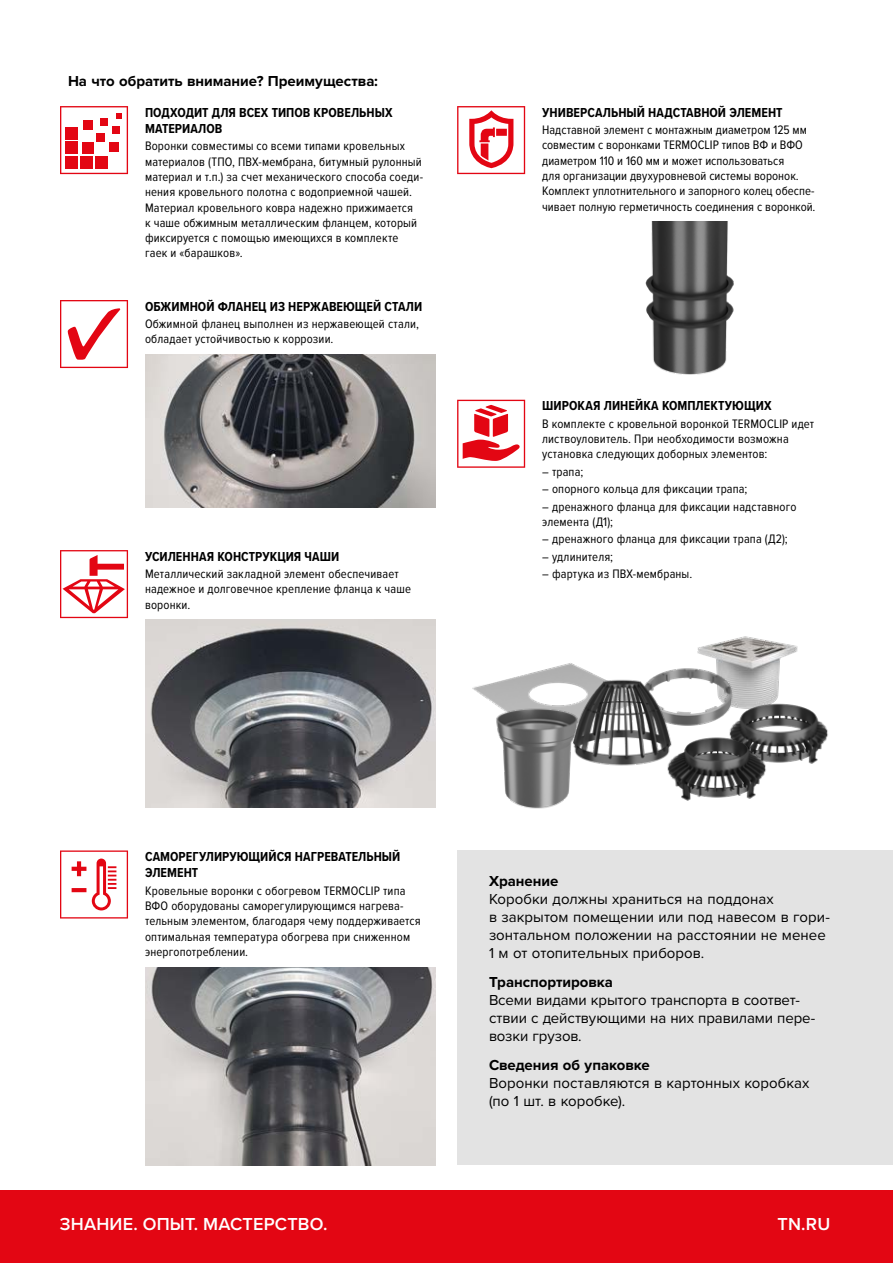
<style>
.page{position:relative;width:893px;height:1263px;background:#fff}
.page>*{position:absolute;margin:0;border:0;box-sizing:border-box;transform-origin:0 0}
.t1{font:600 18px "Proxima Nova";letter-spacing:.01em;color:#fff}
.t2{font:15px/18px "Proxima Nova";color:#000}
.t3{font:700 15px "Proxima Nova";letter-spacing:-.005em;color:#000}
.t4{font:700 13.5px/16.2px "Proxima Nova Cond";letter-spacing:.005em;color:#000}
.t5{font:12.75px/15.3px "Proxima Nova Cond";letter-spacing:.01em;color:#000}
</style>
<div class="page">
<svg style="left:60px;top:106px;width:68px;height:68px"></svg>
<svg style="left:60px;top:300px;width:68px;height:68px"></svg>
<img style="left:145px;top:354px;width:291px;height:153px">
<svg style="left:60px;top:550px;width:68px;height:68px"></svg>
<img style="left:145px;top:620px;width:291px;height:188px">
<svg style="left:60px;top:850px;width:68px;height:68px"></svg>
<img style="left:145px;top:967px;width:291px;height:198px">
<svg style="left:457px;top:106px;width:68px;height:68px"></svg>
<img style="left:645px;top:222px;width:89px;height:153px">
<svg style="left:457px;top:400px;width:68px;height:68px"></svg>
<div style="left:457px;top:850px;width:436px;height:315px;background:#e3e3e3"></div>
<div style="left:0;top:1191px;width:893px;height:72px;background:#e30613"></div>
<img style="left:472px;top:663px;width:111px;height:40px">
<img style="left:698px;top:636px;width:100px;height:44px">
<img style="left:677px;top:648px;width:59px;height:66px">
<img style="left:724px;top:680px;width:104px;height:84px">
<img style="left:568px;top:669px;width:109px;height:97px">
<img style="left:493px;top:703px;width:98px;height:106px">
<img style="left:662px;top:714px;width:109px;height:87px">
<p class="t3" style="left:68px;top:70px;width:311px">На что обратить внимание? Преимущества:</p>
<p class="t4" style="left:145px;top:104px;width:249px">ПОДХОДИТ ДЛЯ ВСЕХ ТИПОВ КРОВЕЛЬНЫХ<br>МАТЕРИАЛОВ</p>
<p class="t5" style="left:145px;top:139px;width:280px">Воронки совместимы со всеми типами кровельных материалов (ТПО, ПВХ-мембрана, битумный рулонный материал и т.п.) за счет механического способа соеди&shy;нения кровельного полотна с водоприемной чашей.<br>Материал кровельного ковра надежно прижимается<br>к чаше обжимным металлическим фланцем, который фиксируется с помощью имеющихся в комплекте гаек и «барашков».</p>
<p class="t4" style="left:145px;top:298px;width:279px">ОБЖИМНОЙ ФЛАНЕЦ ИЗ НЕРЖАВЕЮЩЕЙ СТАЛИ</p>
<p class="t5" style="left:145px;top:316px;width:275px">Обжимной фланец выполнен из нержавеющей стали, обладает устойчивостью к коррозии.</p>
<p class="t4" style="left:145px;top:548px;width:196px">УСИЛЕННАЯ КОНСТРУКЦИЯ ЧАШИ</p>
<p class="t5" style="left:145px;top:567px;width:267px">Металлический закладной элемент обеспечивает надежное и долговечное крепление фланца к чаше воронки.</p>
<p class="t4" style="left:542px;top:104px;width:242px">УНИВЕРСАЛЬНЫЙ НАДСТАВНОЙ ЭЛЕМЕНТ</p>
<p class="t5" style="left:542px;top:123px;width:275px">Надставной элемент с монтажным диаметром 125 мм совместим с воронками TERMOCLIP типов ВФ и ВФО диаметром 110 и 160 мм и может использоваться<br>для организации двухуровневой системы воронок.<br>Комплект уплотнительного и запорного колец обеспе&shy;чивает полную герметичность соединения с воронкой.</p>
<p class="t4" style="left:542px;top:397px;width:231px">ШИРОКАЯ ЛИНЕЙКА КОМПЛЕКТУЮЩИХ</p>
<p class="t5" style="left:542px;top:416px;width:274px">В комплекте с кровельной воронкой TERMOCLIP идет листвоуловитель. При необходимости возможна установка следующих доборных элементов:</p>
<p class="t5" style="left:542px;top:464px;width:43px">– трапа;</p>
<p class="t5" style="left:542px;top:482px;width:207px">– опорного кольца для фиксации трапа;</p>
<p class="t5" style="left:542px;top:499px;width:256px">– дренажного фланца для фиксации надставного элемента (Д1);</p>
<p class="t5" style="left:542px;top:532px;width:247px">– дренажного фланца для фиксации трапа (Д2);</p>
<p class="t5" style="left:542px;top:549px;width:72px">– удлинителя;</p>
<p class="t5" style="left:542px;top:567px;width:152px">– фартука из ПВХ-мембраны.</p>
<p class="t4" style="left:145px;top:848px;width:257px">САМОРЕГУЛИРУЮЩИЙСЯ НАГРЕВАТЕЛЬНЫЙ<br>ЭЛЕМЕНТ</p>
<p class="t5" style="left:145px;top:883px;width:277px">Кровельные воронки с обогревом TERMOCLIP типа ВФО оборудованы саморегулирующимся нагрева&shy;тельным элементом, благодаря чему поддерживается оптимальная температура обогрева при сниженном энергопотреблении.</p>
<p class="t3" style="left:489px;top:870px;width:71px">Хранение</p>
<p class="t2" style="left:489px;top:890px;width:342px">Коробки должны храниться на поддонах<br>в закрытом помещении или под навесом в гори&shy;зонтальном положении на расстоянии не менее 1 м от отопительных приборов.</p>
<p class="t3" style="left:489px;top:971px;width:125px">Транспортировка</p>
<p class="t2" style="left:489px;top:990px;width:328px">Всеми видами крытого транспорта в соответ&shy;ствии с действующими на них правилами пере&shy;возки грузов.</p>
<p class="t3" style="left:489px;top:1053px;width:162px">Сведения об упаковке</p>
<p class="t2" style="left:489px;top:1073px;width:322px">Воронки поставляются в картонных коробках (по 1 шт. в коробке).</p>
<h1 class="t1" style="left:60px;top:1211px;width:269px">ЗНАНИЕ. ОПЫТ. МАСТЕРСТВО.</h1>
<h1 class="t1" style="left:777px;top:1211px;width:54px">TN.RU</h1>
</div>
